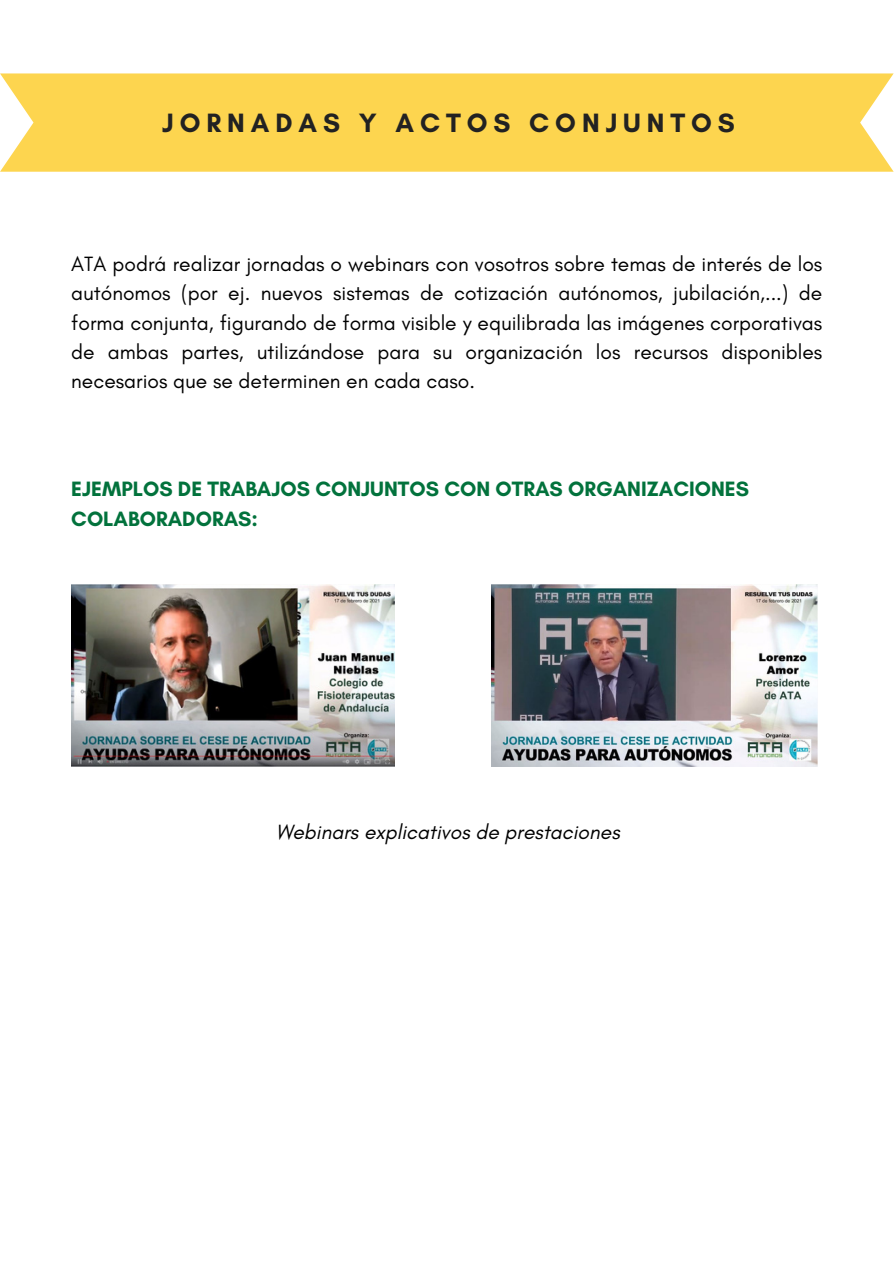
<style>
.page{position:relative;width:894px;height:1264px;background:#fff}
.page>*{position:absolute;margin:0;border:0;box-sizing:border-box;transform-origin:0 0}
.t1{font:700 27px "Glacial Indifference";letter-spacing:.22em;color:#222}
.t2{font:700 21.15px/29.4px "Glacial Indifference";color:#02723c}
.t3{font:21px/29.2px "Glacial Indifference";color:#000;text-align:justify}
.t4{font:italic 21px "Glacial Indifference";color:#000}
</style>
<div class="page">
<img style="left:71px;top:584px;width:323px;height:182px">
<img style="left:492px;top:584px;width:325px;height:182px">
<div style="left:0;top:73px;width:893px;height:99px;background:#fdd54f"></div>
<p class="t1" style="left:162px;top:106px;width:574px">JORNADAS Y ACTOS CONJUNTOS</p>
<h1 class="t3" style="left:71px;top:249px;width:752px">ATA podrá realizar jornadas o webinars con vosotros sobre temas de interés de los autónomos (por ej. nuevos sistemas de cotización autónomos, jubilación,...) de forma conjunta, figurando de forma visible y equilibrada las imágenes corporativas de ambas partes, utilizándose para su organización los recursos disponibles necesarios que se determinen en cada caso.</h1>
<p class="t2" style="left:71px;top:474px;width:679px">EJEMPLOS DE TRABAJOS CONJUNTOS CON OTRAS ORGANIZACIONES<br>COLABORADORAS:</p>
<h2 class="t4" style="left:276px;top:819px;width:345px">Webinars explicativos de prestaciones</h2>
</div>
